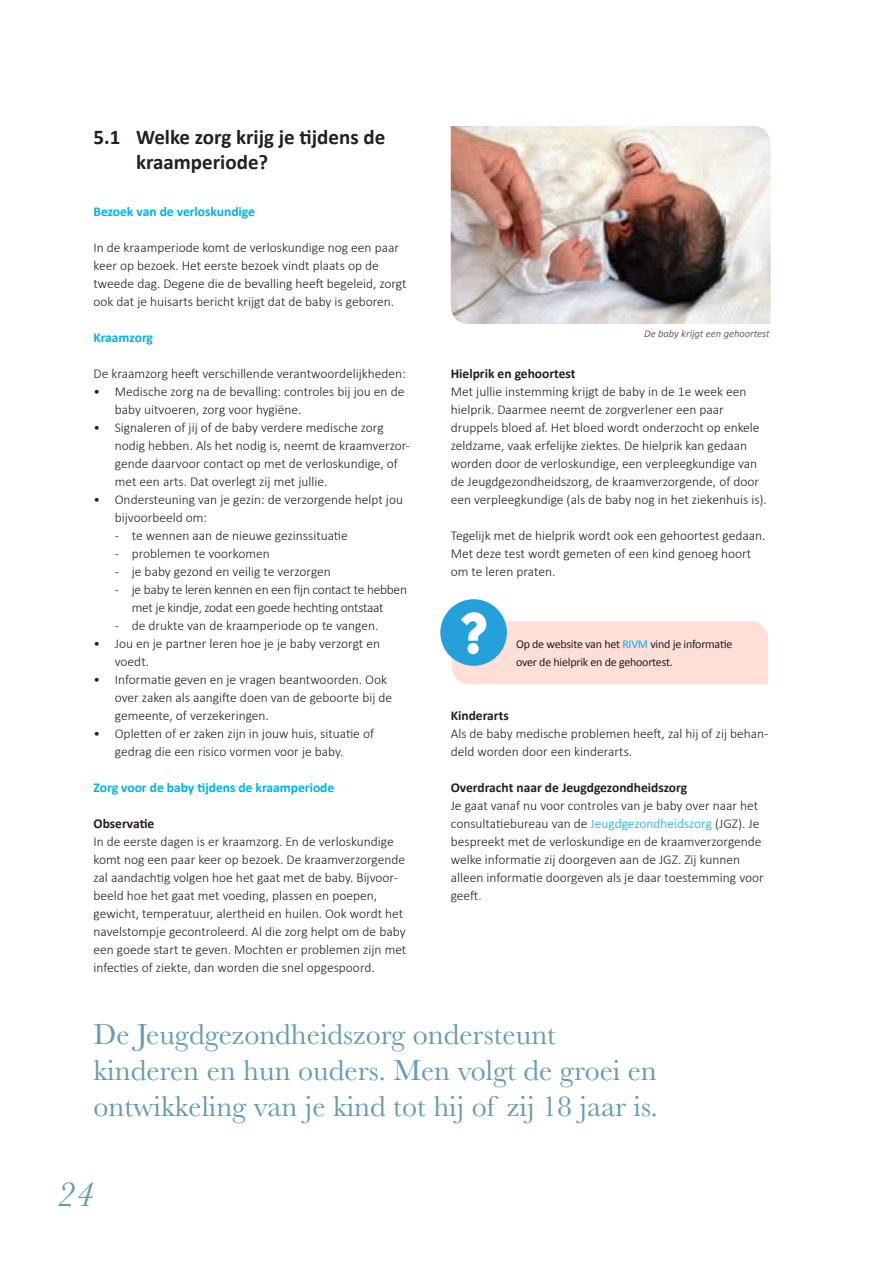
<style>
.page{position:relative;width:893px;height:1263px;background:#fff}
.page>*{position:absolute;margin:0;border:0;box-sizing:border-box;transform-origin:0 0}
.t1{font:italic 36px "Baskerville";color:#659cb0}
.t2{font:30px/36px "Baskerville";color:#659cb0}
.t3{font:700 21px/25.2px "Calibri";color:#241f1f}
.t4{font:300 13.5px/18px "Calibri";color:#241f1f}
.t5{font:300 13.5px/18px "Calibri";letter-spacing:-.02em;color:#241f1f;text-align:center}
.t6{font:700 13.5px "Calibri";color:#241f1f}
.t7{font:700 13.5px "Calibri";color:#00aeef}
.t8{font:12px/18px "Calibri";letter-spacing:-.02em;color:#241f1f}
.t9{font:italic 10.5px "Calibri";color:#656365}
.s1{color:#00aeef}
</style>
<div class="page">
<div style="left:440px;top:599px;width:67px;height:67px;background:#24a0da;border-radius:50%"></div>
<svg style="left:452px;top:612px;width:316px;height:72px"></svg>
<div style="left:467px;top:643px;width:12px;height:11px;background:#fff;border-radius:50%"></div>
<img style="left:451px;top:126px;width:320px;height:198px">
<h3 class="t3" style="left:136px;top:124px;width:251px;text-indent:-43px">5.1 Welke zorg krijg je tijdens de kraamperiode?</h3>
<p class="t7" style="left:94px;top:203px;width:163px">Bezoek van de verloskundige</p>
<p class="t4" style="left:94px;top:238px;width:314px">In de kraamperiode komt de verloskundige nog een paar keer op bezoek. Het eerste bezoek vindt plaats op de tweede dag. Degene die de bevalling heeft begeleid, zorgt ook dat je huisarts bericht krijgt dat de baby is geboren.</p>
<p class="t7" style="left:94px;top:329px;width:61px">Kraamzorg</p>
<p class="t4" style="left:94px;top:364px;width:314px">De kraamzorg heeft verschillende verantwoordelijkheden:</p>
<p class="t4" style="left:115px;top:382px;width:291px;text-indent:-21px">• Medische zorg na de bevalling: controles bij jou en de baby uitvoeren, zorg voor hygiëne.</p>
<p class="t4" style="left:115px;top:418px;width:297px;text-indent:-21px">• Signaleren of jij of de baby verdere medische zorg nodig hebben. Als het nodig is, neemt de kraamverzor&shy;gende daarvoor contact op met de verloskundige, of met een arts. Dat overlegt zij met jullie.</p>
<p class="t4" style="left:115px;top:490px;width:290px;text-indent:-21px">• Ondersteuning van je gezin: de verzorgende helpt jou bijvoorbeeld om:</p>
<p class="t4" style="left:115px;top:526px;width:235px">- te wennen aan de nieuwe gezinssituatie</p>
<p class="t4" style="left:115px;top:544px;width:156px">- problemen te voorkomen</p>
<p class="t4" style="left:115px;top:562px;width:218px">- je baby gezond en veilig te verzorgen</p>
<p class="t5" style="left:115px;top:580px;width:294px">- je baby te leren kennen en een fijn contact te hebben met je kindje, zodat een goede hechting ontstaat</p>
<p class="t4" style="left:115px;top:616px;width:265px">- de drukte van de kraamperiode op te vangen.</p>
<p class="t4" style="left:115px;top:634px;width:267px;text-indent:-21px">• Jou en je partner leren hoe je je baby verzorgt en voedt.</p>
<p class="t4" style="left:115px;top:670px;width:279px;text-indent:-21px">• Informatie geven en je vragen beantwoorden. Ook over zaken als aangifte doen van de geboorte bij de gemeente, of verzekeringen.</p>
<p class="t4" style="left:115px;top:724px;width:261px;text-indent:-21px">• Opletten of er zaken zijn in jouw huis, situatie of gedrag die een risico vormen voor je baby.</p>
<p class="t7" style="left:94px;top:779px;width:242px">Zorg voor de baby tijdens de kraamperiode</p>
<p class="t6" style="left:94px;top:815px;width:62px">Observatie</p>
<p class="t4" style="left:94px;top:832px;width:314px">In de eerste dagen is er kraamzorg. En de verloskundige komt nog een paar keer op bezoek. De kraamverzorgende zal aandachtig volgen hoe het gaat met de baby. Bijvoor&shy;beeld hoe het gaat met voeding, plassen en poepen, gewicht, temperatuur, alertheid en huilen. Ook wordt het navelstompje gecontroleerd. Al die zorg helpt om de baby een goede start te geven. Mochten er problemen zijn met infecties of ziekte, dan worden die snel opgespoord.</p>
<p class="t9" style="left:644px;top:326px;width:127px">De baby krijgt een gehoortest</p>
<p class="t6" style="left:451px;top:365px;width:126px">Hielprik en gehoortest</p>
<p class="t4" style="left:451px;top:382px;width:318px">Met jullie instemming krijgt de baby in de 1e week een hielprik. Daarmee neemt de zorgverlener een paar druppels bloed af. Het bloed wordt onderzocht op enkele zeldzame, vaak erfelijke ziektes. De hielprik kan gedaan worden door de verloskundige, een verpleegkundige van de Jeugdgezondheidszorg, de kraamverzorgende, of door een verpleegkundige (als de baby nog in het ziekenhuis is).</p>
<p class="t4" style="left:451px;top:526px;width:316px">Tegelijk met de hielprik wordt ook een gehoortest gedaan.<br>Met deze test wordt gemeten of een kind genoeg hoort om te leren praten.</p>
<p class="t8" style="left:516px;top:635px;width:218px">Op de website van het <span class="s1">RIVM</span> vind je informatie over de hielprik en de gehoortest.</p>
<p class="t6" style="left:451px;top:707px;width:60px">Kinderarts</p>
<p class="t4" style="left:451px;top:724px;width:319px">Als de baby medische problemen heeft, zal hij of zij behan&shy;deld worden door een kinderarts.</p>
<p class="t6" style="left:451px;top:779px;width:238px">Overdracht naar de Jeugdgezondheidszorg</p>
<p class="t4" style="left:451px;top:796px;width:315px">Je gaat vanaf nu voor controles van je baby over naar het consultatiebureau van de <span class="s1">Jeugdgezondheidszorg</span> (JGZ). Je bespreekt met de verloskundige en de kraamverzorgende welke informatie zij doorgeven aan de JGZ. Zij kunnen alleen informatie doorgeven als je daar toestemming voor geeft.</p>
<h2 class="t2" style="left:94px;top:1017px;width:566px">De Jeugdgezondheidszorg ondersteunt kinderen en hun ouders. Men volgt de groei en ontwikkeling van je kind tot hij of zij 18 jaar is.</h2>
<h1 class="t1" style="left:57px;top:1170px;width:37px">24</h1>
</div>
